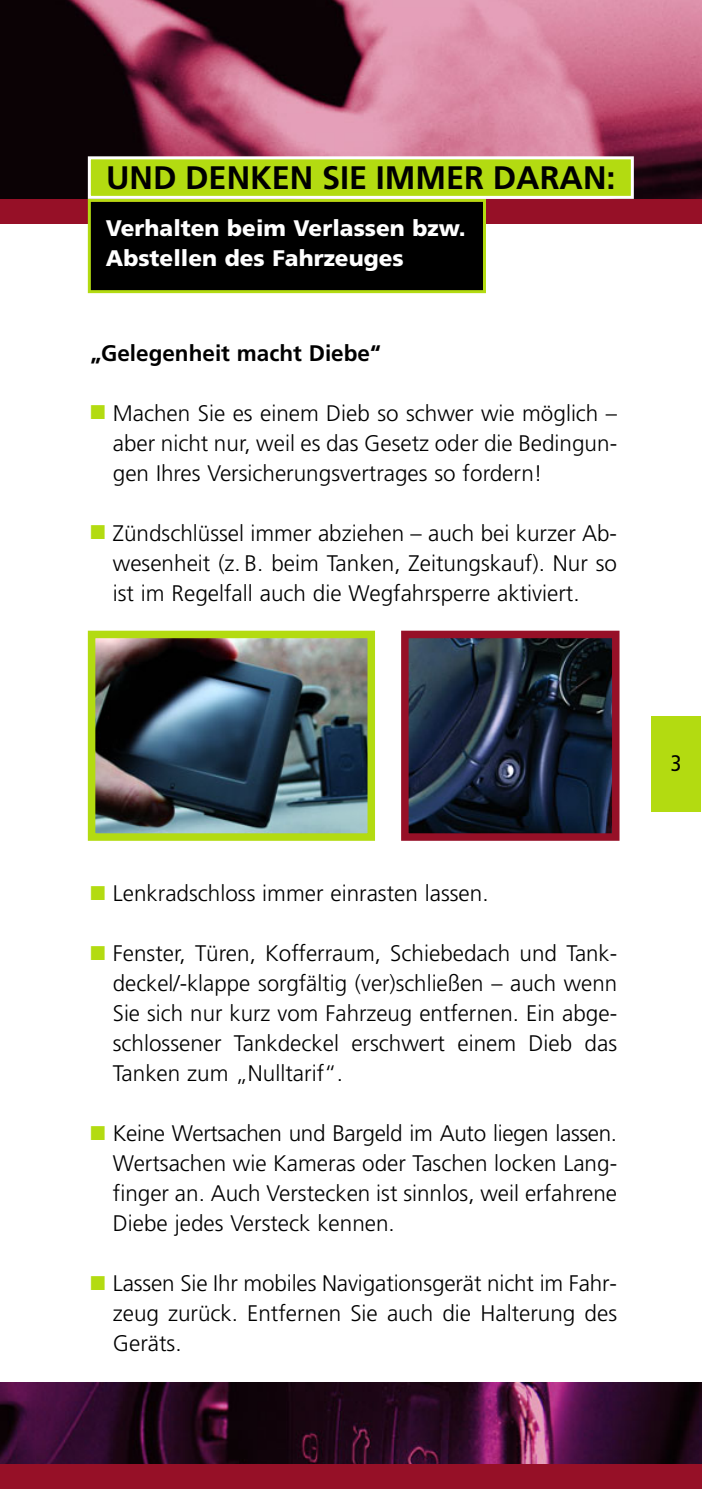
<style>
.page{position:relative;width:702px;height:1489px;background:#fff}
.page>*{position:absolute;margin:0;border:0;box-sizing:border-box;transform-origin:0 0}
.t1{font:700 32.5px "Frutiger";color:#000}
.t2{font:300 22.5px/30px "Frutiger";color:#000;text-align:justify}
.t3{font:900 22.5px/30px "Frutiger";color:#fff}
.t4{font:700 22.5px "Frutiger";color:#000}
.t5{font:condensed 22.5px "Frutiger";color:#000}
.s1{color:#b3db11}
</style>
<div class="page">
<div style="left:651px;top:716px;width:50px;height:96px;background:#b3db11"></div>
<img style="left:0;top:0;width:701px;height:199px">
<div style="left:0;top:199px;width:701px;height:25px;background:#961027"></div>
<div style="left:91px;top:202px;width:392px;height:88px;background:#000"></div>
<div style="left:88px;top:199px;width:398px;height:94px;border:3px solid #b3db11"></div>
<div style="left:89px;top:158px;width:543px;height:39px;background:#b3db11"></div>
<div style="left:88px;top:156px;width:545px;height:43px;border:3px solid #fff"></div>
<img style="left:97px;top:639px;width:269px;height:192px">
<div style="left:88px;top:630px;width:287px;height:210px;border:8px solid #b3db11"></div>
<img style="left:0;top:1382px;width:701px;height:82px">
<img style="left:410px;top:639px;width:200px;height:192px">
<div style="left:401px;top:630px;width:218px;height:210px;border:8px solid #961027"></div>
<div style="left:0;top:1464px;width:701px;height:24px;background:#961027"></div>
<h1 class="t1" style="left:106px;top:164px;width:511px">UND DENKEN SIE IMMER DARAN:</h1>
<p class="t3" style="left:106px;top:215px;width:361px">Verhalten beim Verlassen bzw.<br>Abstellen des Fahrzeuges</p>
<p class="t4" style="left:90px;top:343px;width:292px">„Gelegenheit macht Diebe“</p>
<p class="t2" style="left:113px;top:399px;width:506px;text-indent:-22px"><span class="s1">■</span> Machen Sie es einem Dieb so schwer wie möglich – aber nicht nur, weil es das Gesetz oder die Bedingun&shy;gen Ihres Versicherungsvertrages so fordern!</p>
<p class="t2" style="left:113px;top:519px;width:506px;text-indent:-22px"><span class="s1">■</span> Zündschlüssel immer abziehen – auch bei kurzer Ab&shy;wesenheit (z. B. beim Tanken, Zeitungskauf). Nur so ist im Regelfall auch die Wegfahrsperre aktiviert.</p>
<p class="t2" style="left:90px;top:879px;width:400px"><span class="s1">■</span> Lenkradschloss immer einrasten lassen.</p>
<p class="t2" style="left:113px;top:939px;width:506px;text-indent:-22px"><span class="s1">■</span> Fenster, Türen, Kofferraum, Schiebedach und Tank&shy;deckel/-klappe sorgfältig (ver)schließen – auch wenn Sie sich nur kurz vom Fahrzeug entfernen. Ein abge&shy;schlossener Tankdeckel erschwert einem Dieb das Tanken zum „Nulltarif“.</p>
<p class="t2" style="left:113px;top:1119px;width:506px;text-indent:-22px"><span class="s1">■</span> Keine Wertsachen und Bargeld im Auto liegen lassen.<br>Wertsachen wie Kameras oder Taschen locken Lang&shy;finger an. Auch Verstecken ist sinnlos, weil erfahrene Diebe jedes Versteck kennen.</p>
<p class="t2" style="left:113px;top:1269px;width:505px;text-indent:-22px"><span class="s1">■</span> Lassen Sie Ihr mobiles Navigationsgerät nicht im Fahr&shy;zeug zurück. Entfernen Sie auch die Halterung des Geräts.</p>
<p class="t5" style="left:671px;top:753px;width:12px">3</p>
</div>
